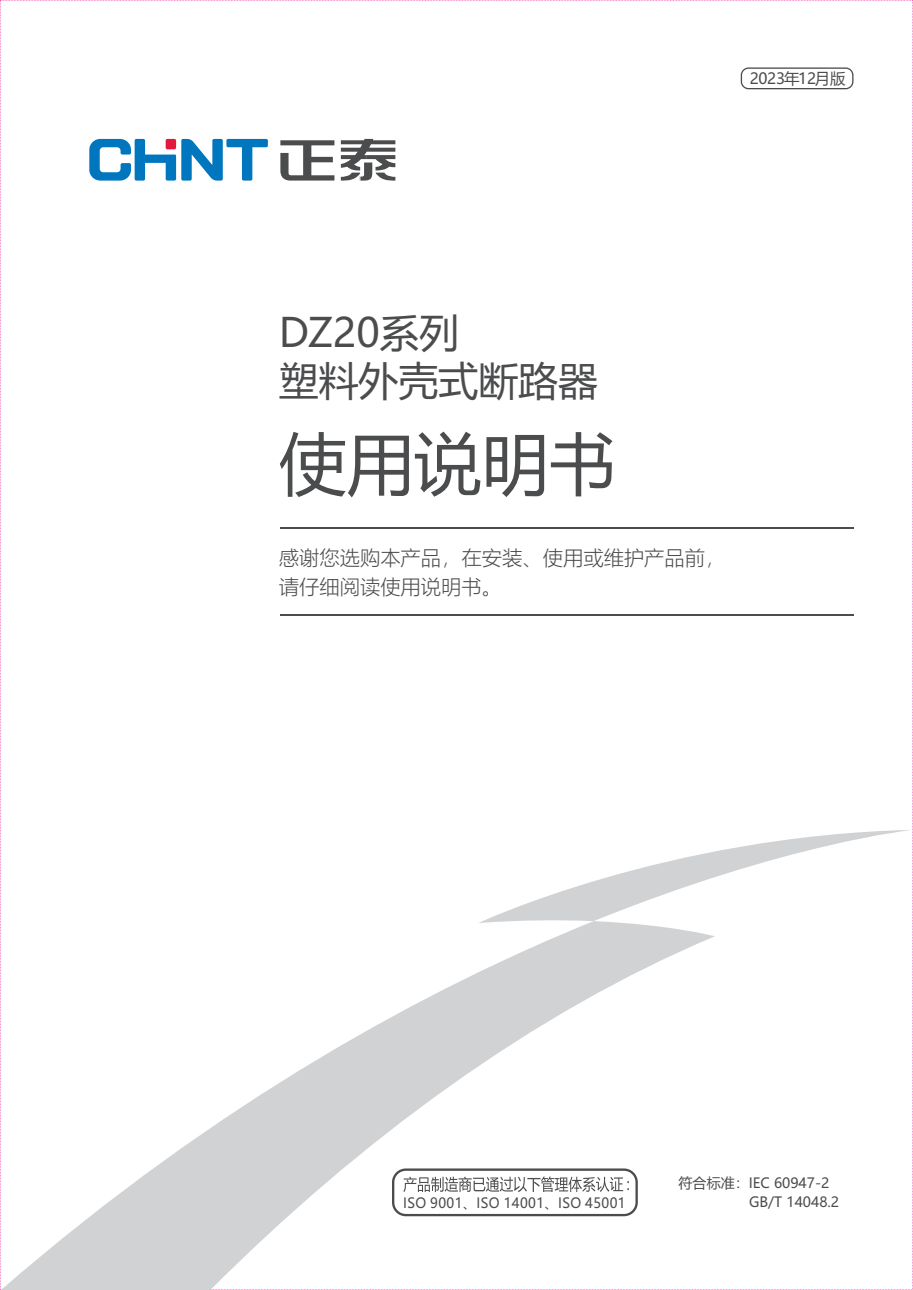
<style>
.page{position:relative;width:913px;height:1290px;background:#fff}
.page>*{position:absolute;margin:0;border:0;box-sizing:border-box;transform-origin:0 0}
.t1{font:67.55px "Microsoft Ya Hei";color:#4b4c4d}
.t2{font:39.9px/47.2px "Microsoft Ya Hei";color:#4b4c4d}
.t3{font:300 20.3px/28px "Microsoft Ya Hei";color:#4b4c4d}
.t4{font:15.4px "Microsoft Ya Hei";letter-spacing:-.015em;color:#4b4c4d}
.t5{font:14px/18.6px "Microsoft Ya Hei";color:#4b4c4d}
.t6{font:14px "Microsoft Ya Hei";letter-spacing:.03em;color:#4b4c4d;scale:.95 1}
</style>
<div class="page">
<svg style="left:483px;top:830px;width:426px;height:91px"></svg>
<svg style="left:1px;top:921px;width:714px;height:369px"></svg>
<svg style="left:280px;top:139px;width:115px;height:42px"></svg>
<svg style="left:89px;top:139px;width:179px;height:42px"></svg>
<div style="left:166px;top:139px;width:10px;height:10px;background:#e4183e;border-radius:2px"></div>
<svg style="left:741px;top:67px;width:112px;height:22px"></svg>
<hr style="left:280px;top:527px;width:573px;height:2px;background:#4b4c4d">
<hr style="left:280px;top:614px;width:573px;height:2px;background:#4b4c4d">
<svg style="left:392px;top:1168px;width:246px;height:48px"></svg>
<p class="t4" style="left:750px;top:71px;width:97px">2023年12月版</p>
<h2 class="t2" style="left:279px;top:312px;width:321px">DZ20系列<br>塑料外壳式断路器</h2>
<h1 class="t1" style="left:279px;top:433px;width:339px">使用说明书</h1>
<p class="t3" style="left:279px;top:546px;width:448px">感谢您选购本产品，在安装、使用或维护产品前，请仔细阅读使用说明书。</p>
<p class="t6" style="left:403px;top:1197px;width:236px">ISO 9001、ISO 14001、ISO 45001</p>
<p class="t5" style="left:749px;top:1175px;width:92px;text-indent:-70px">符合标准：IEC 60947-2<br>GB/T 14048.2</p>
</div>
